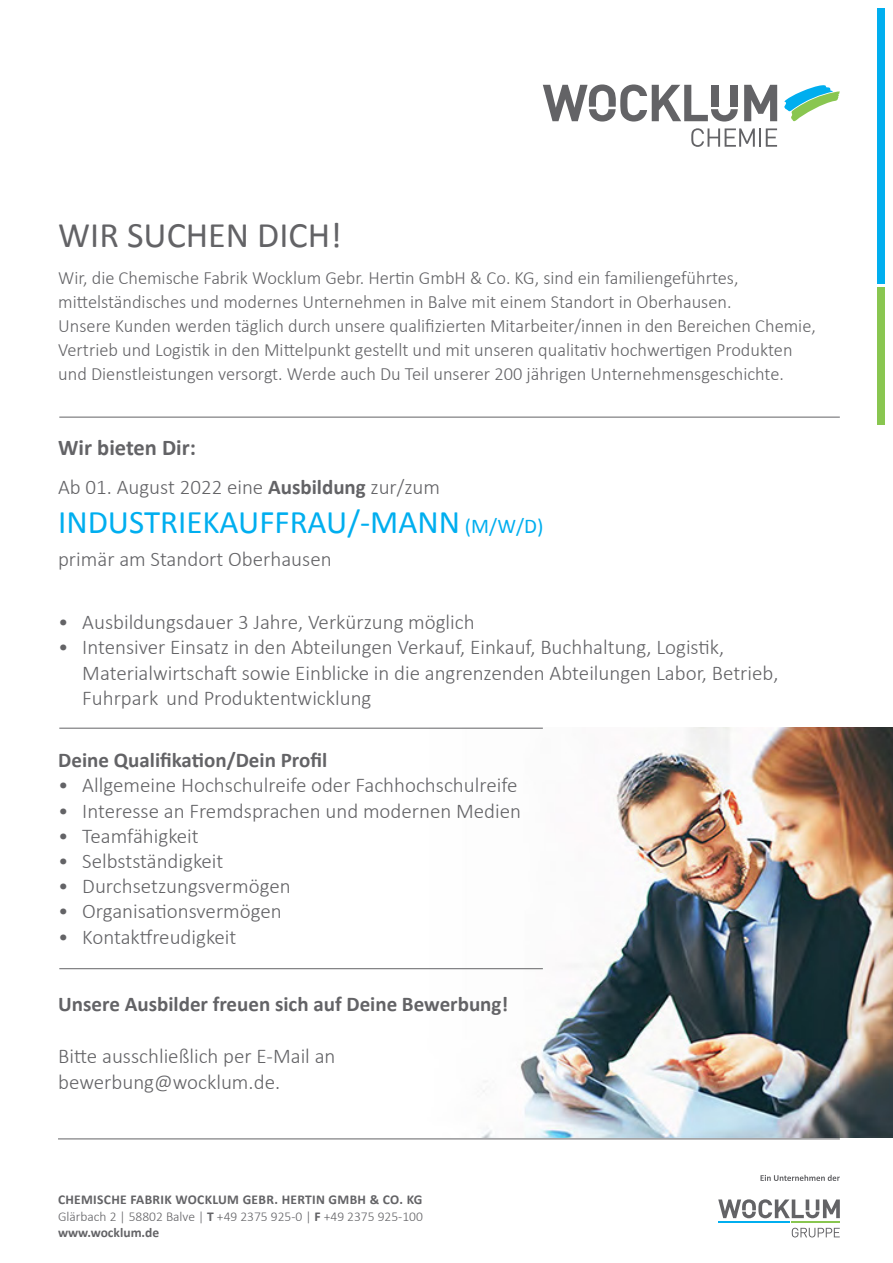
<style>
.page{position:relative;width:893px;height:1263px;background:#fff}
.page>*{position:absolute;margin:0;border:0;box-sizing:border-box;transform-origin:0 0}
.t1{font:36px "Calibri";color:#636366}
.t2{font:33px "Calibri";color:#00aeef}
.t3{font:700 22.5px "Calibri";color:#636366}
.t4{font:300 21px "Calibri";color:#636366}
.t5{font:700 21px "Calibri";color:#636366}
.t6{font:300 18.75px/24px "Calibri";color:#636366}
.t7{font:700 13.5px/16.5px "Calibri";letter-spacing:.025em;color:#636366;text-align:justify}
.s1{font-weight:700}
.s2{font-size:21px}
.s3{font-weight:300}
</style>
<div class="page">
<hr style="left:58px;top:1138px;width:782px;height:1px;background:#636366">
<div style="left:877px;top:9px;width:7px;height:275px;background:#00aeef"></div>
<div style="left:877px;top:288px;width:7px;height:137px;background:#89c650"></div>
<svg style="left:691px;top:128px;width:86px;height:19px"></svg>
<svg style="left:744px;top:85px;width:33px;height:36px"></svg>
<svg style="left:543px;top:84px;width:195px;height:38px"></svg>
<svg style="left:784px;top:85px;width:56px;height:37px"></svg>
<svg style="left:718px;top:1199px;width:122px;height:19px"></svg>
<svg style="left:792px;top:1228px;width:48px;height:9px"></svg>
<hr style="left:718px;top:1222px;width:72px;height:1px;background:#00aeef">
<hr style="left:792px;top:1222px;width:48px;height:1px;background:#89c650">
<svg style="left:760px;top:1175px;width:80px;height:6px"></svg>
<img style="left:59px;top:727px;width:834px;height:411px">
<hr style="left:59px;top:968px;width:484px;height:1px;background:#636366">
<hr style="left:59px;top:728px;width:484px;height:1px;background:#636366">
<hr style="left:59px;top:417px;width:781px;height:1px;background:#636366">
<h1 class="t1" style="left:58px;top:212px;width:285px">WIR SUCHEN DICH!</h1>
<p class="t6" style="left:58px;top:265px;width:759px">Wir, die Chemische Fabrik Wocklum Gebr. Hertin GmbH &amp; Co. KG, sind ein familiengeführtes, mittelständisches und modernes Unternehmen in Balve mit einem Standort in Oberhausen.<br>Unsere Kunden werden täglich durch unsere qualifizierten Mitarbeiter/innen in den Bereichen Chemie, Vertrieb und Logistik in den Mittelpunkt gestellt und mit unseren qualitativ hochwertigen Produkten und Dienstleistungen versorgt. Werde auch Du Teil unserer 200 jährigen Unternehmensgeschichte.</p>
<p class="t3" style="left:58px;top:433px;width:139px">Wir bieten Dir:</p>
<p class="t4" style="left:58px;top:474px;width:384px">Ab 01. August 2022 eine <span class="s1">Ausbildung</span> zur/zum</p>
<p class="t2" style="left:58px;top:501px;width:487px">INDUSTRIEKAUFFRAU/-MANN <span class="s2">(M/W/D)</span></p>
<p class="t4" style="left:58px;top:546px;width:275px">primär am Standort Oberhausen</p>
<p class="t4" style="left:58px;top:609px;width:418px">• Ausbildungsdauer 3 Jahre, Verkürzung möglich</p>
<p class="t4" style="left:58px;top:634px;width:667px">• Intensiver Einsatz in den Abteilungen Verkauf, Einkauf, Buchhaltung, Logistik,</p>
<p class="t4" style="left:82px;top:660px;width:698px">Materialwirtschaft sowie Einblicke in die angrenzenden Abteilungen Labor, Betrieb,</p>
<p class="t4" style="left:82px;top:685px;width:291px">Fuhrpark und Produktentwicklung</p>
<p class="t5" style="left:58px;top:747px;width:270px">Deine Qualifikation/Dein Profil</p>
<p class="t4" style="left:58px;top:772px;width:461px">• Allgemeine Hochschulreife oder Fachhochschulreife</p>
<p class="t4" style="left:58px;top:798px;width:464px">• Interesse an Fremdsprachen und modernen Medien</p>
<p class="t4" style="left:58px;top:823px;width:142px">• Teamfähigkeit</p>
<p class="t4" style="left:58px;top:848px;width:167px">• Selbstständigkeit</p>
<p class="t4" style="left:58px;top:873px;width:234px">• Durchsetzungsvermögen</p>
<p class="t4" style="left:58px;top:898px;width:225px">• Organisationsvermögen</p>
<p class="t4" style="left:58px;top:924px;width:180px">• Kontaktfreudigkeit</p>
<p class="t5" style="left:58px;top:991px;width:452px">Unsere Ausbilder freuen sich auf Deine Bewerbung!</p>
<p class="t4" style="left:58px;top:1043px;width:279px">Bitte ausschließlich per E-Mail an</p>
<p class="t4" style="left:58px;top:1068px;width:223px">bewerbung@wocklum.de.</p>
<p class="t7" style="left:58px;top:1192px;width:366px">CHEMISCHE FABRIK WOCKLUM GEBR. HERTIN GMBH &amp; CO. KG <span class="s3">Glärbach 2 | 58802 Balve |</span> T <span class="s3">+49 2375 925-0 |</span> F <span class="s3">+49 2375 925-100 </span>www.wocklum.de</p>
</div>
